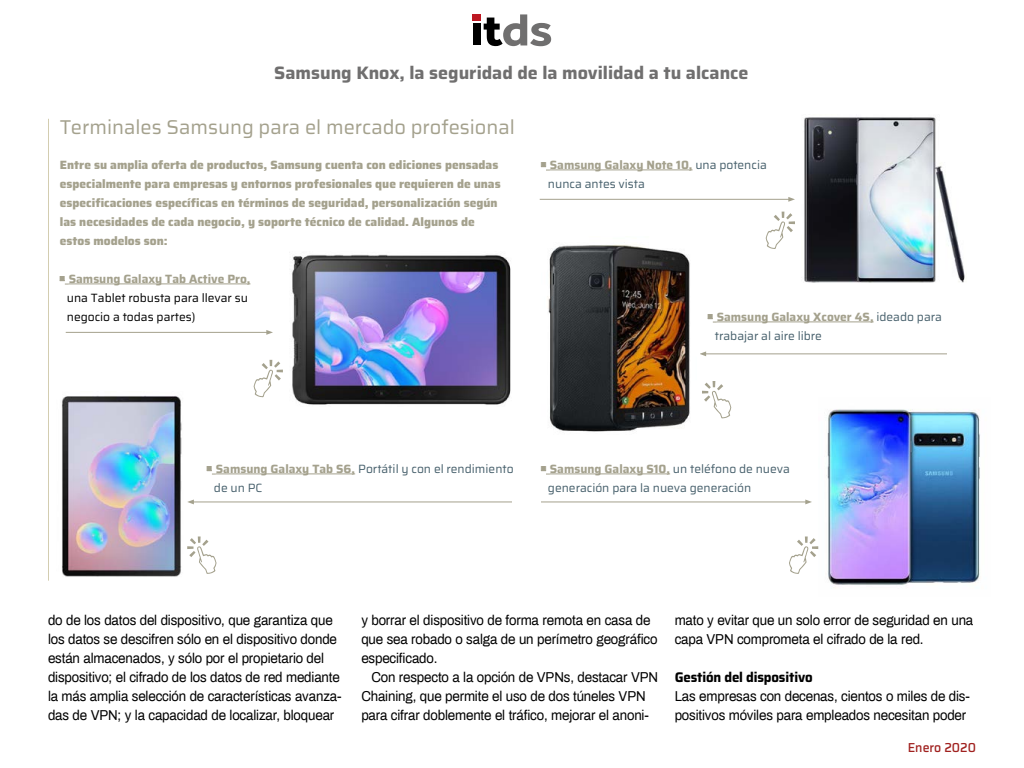
<style>
.page{position:relative;width:1024px;height:768px;background:#fff}
.page>*{position:absolute;margin:0;border:0;box-sizing:border-box;transform-origin:0 0}
.t1{font:20px "Saira";color:#a4a18d}
.t2{font:700 18px "Saira";color:#706f6f}
.t3{font:14px/19px "Archivo";letter-spacing:-.01em;color:#000;scale:.95 1}
.t4{font:700 14px "Saira";letter-spacing:-.01em;color:#000;scale:.95 1}
.t5{font:500 13px "Saira";color:#a0211f;scale:.95 1}
.t6{font:800 12px/19px "Saira";color:#a4a18d}
.t7{font:12px/19px "Saira";color:#47606c}
.t8{font:12px/19px "Saira";color:#000}
.t9{font:700 12px "Saira";color:#a4a18d}
.s1{font-weight:700;color:#a4a18d}
</style>
<div class="page">
<div style="left:473px;top:15px;width:8px;height:6px;background:#bd1822"></div>
<div style="left:473px;top:24px;width:8px;height:21px;background:#000"></div>
<svg style="left:484px;top:14px;width:67px;height:32px"></svg>
<hr style="left:550px;top:474px;width:120px;height:1px;background:#a4a18d">
<hr style="left:48px;top:119px;width:1px;height:462px;background:#d3cdb0">
<hr style="left:66px;top:332px;width:202px;height:1px;background:#a4a18d">
<svg style="left:266px;top:330px;width:7px;height:5px"></svg>
<hr style="left:540px;top:199px;width:250px;height:1px;background:#a4a18d">
<svg style="left:788px;top:197px;width:7px;height:5px"></svg>
<hr style="left:192px;top:502px;width:320px;height:1px;background:#a4a18d">
<svg style="left:187px;top:500px;width:7px;height:4px"></svg>
<hr style="left:705px;top:353px;width:242px;height:1px;background:#a4a18d">
<svg style="left:700px;top:351px;width:6px;height:5px"></svg>
<hr style="left:541px;top:502px;width:266px;height:1px;background:#a4a18d">
<svg style="left:805px;top:500px;width:7px;height:4px"></svg>
<img style="left:292px;top:254px;width:219px;height:151px">
<img style="left:62px;top:395px;width:120px;height:182px">
<img style="left:547px;top:245px;width:143px;height:187px">
<img style="left:818px;top:409px;width:162px;height:176px">
<img style="left:804px;top:117px;width:161px;height:166px">
<hr style="left:69px;top:284px;width:181px;height:1px;background:#a4a18d">
<hr style="left:216px;top:474px;width:139px;height:1px;background:#a4a18d">
<hr style="left:550px;top:170px;width:143px;height:1px;background:#a4a18d">
<hr style="left:717px;top:322px;width:157px;height:1px;background:#a4a18d">
<svg style="left:254px;top:360px;width:29px;height:37px"></svg>
<svg style="left:766px;top:212px;width:29px;height:37px"></svg>
<svg style="left:789px;top:537px;width:29px;height:37px"></svg>
<svg style="left:702px;top:381px;width:29px;height:38px"></svg>
<svg style="left:187px;top:537px;width:30px;height:37px"></svg>
<svg style="left:541px;top:470px;width:9px;height:5px"></svg>
<svg style="left:60px;top:280px;width:9px;height:5px"></svg>
<svg style="left:207px;top:470px;width:9px;height:5px"></svg>
<svg style="left:541px;top:166px;width:9px;height:5px"></svg>
<svg style="left:708px;top:318px;width:9px;height:5px"></svg>
<p class="t2" style="left:274px;top:59px;width:476px">Samsung Knox, la seguridad de la movilidad a tu alcance</p>
<h1 class="t1" style="left:60px;top:112px;width:457px">Terminales Samsung para el mercado profesional</h1>
<p class="t6" style="left:60px;top:155px;width:442px">Entre su amplia oferta de productos, Samsung cuenta con ediciones pensadas especialmente para empresas y entornos profesionales que requieren de unas especificaciones específicas en términos de seguridad, personalización según las necesidades de cada negocio, y soporte técnico de calidad. Algunos de estos modelos son:</p>
<p class="t9" style="left:69px;top:270px;width:183px">Samsung Galaxy Tab Active Pro,</p>
<p class="t8" style="left:67px;top:288px;width:183px">una Tablet robusta para llevar su negocio a todas partes)</p>
<p class="t7" style="left:548px;top:155px;width:220px"><span class="s1">Samsung Galaxy Note 10,</span> una potencia nunca antes vista</p>
<p class="t7" style="left:715px;top:307px;width:229px"><span class="s1">Samsung Galaxy Xcover 4S,</span> ideado para trabajar al aire libre</p>
<p class="t7" style="left:214px;top:459px;width:301px"><span class="s1">Samsung Galaxy Tab S6,</span> Portátil y con el rendimiento de un PC</p>
<p class="t7" style="left:548px;top:459px;width:243px"><span class="s1">Samsung Galaxy S10,</span> un teléfono de nueva generación para la nueva generación</p>
<p class="t3" style="left:48px;top:610px;width:311px">do de los datos del dispositivo, que garantiza que los datos se descifren sólo en el dispositivo donde están almacenados, y sólo por el propietario del dispositivo; el cifrado de los datos de red mediante la más amplia selección de características avanza&shy;das de VPN; y la capacidad de localizar, bloquear</p>
<p class="t3" style="left:361px;top:610px;width:313px">y borrar el dispositivo de forma remota en casa de que sea robado o salga de un perímetro geográfico especificado.</p>
<p class="t3" style="left:361px;top:667px;width:314px;text-indent:10px">Con respecto a la opción de VPNs, destacar VPN<br>Chaining, que permite el uso de dos túneles VPN para cifrar doblemente el tráfico, mejorar el anoni-</p>
<p class="t3" style="left:675px;top:610px;width:316px">mato y evitar que un solo error de seguridad en una capa VPN comprometa el cifrado de la red.</p>
<p class="t4" style="left:675px;top:666px;width:147px">Gestión del dispositivo</p>
<p class="t3" style="left:675px;top:686px;width:312px">Las empresas con decenas, cientos o miles de dis&shy;positivos móviles para empleados necesitan poder</p>
<p class="t5" style="left:908px;top:738px;width:73px">Enero 2020</p>
</div>
